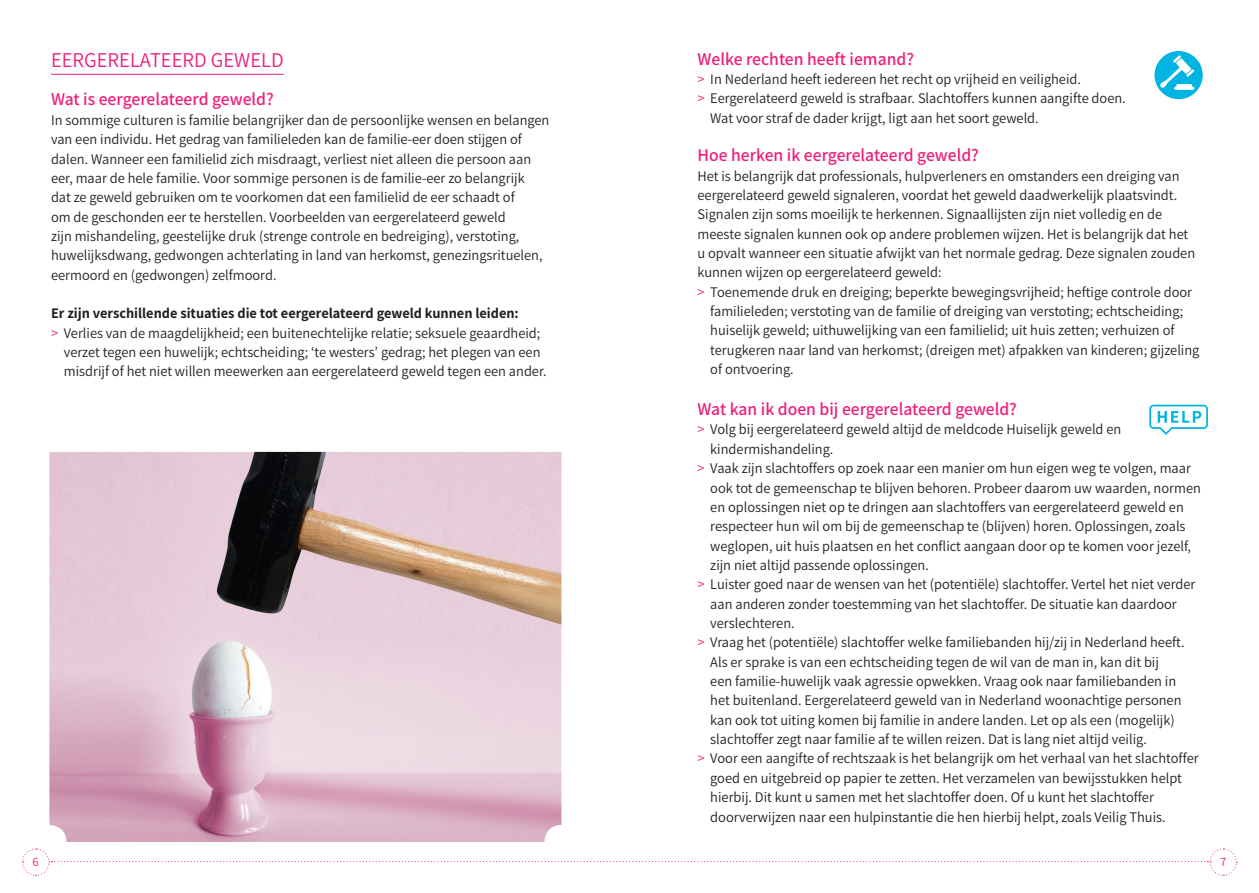
<style>
.page{position:relative;width:1259px;height:893px;background:#fff}
.page>*{position:absolute;margin:0;border:0;box-sizing:border-box;transform-origin:0 0}
.hoofdstukken_kop{font:21px "Assistant";color:#ee1e7b}
.Kopjes{font:600 18px "Assistant";color:#ee1e7b}
.platte_tekst{font:14.7px/19.4px "Assistant";color:#231f20}
.platte_tekst-2{font:700 14.7px "Assistant";color:#231f20}
.t1{font:12.75px "Assistant";color:#ee1e7b}
.s1{color:#ee1e7b}
</style>
<div class="page">
<svg style="left:22px;top:848px;width:1215px;height:28px"></svg>
<hr style="left:51px;top:74px;width:233px;height:1px;background:#ee1e7b">
<img style="left:49px;top:452px;width:512px;height:390px">
<div style="left:1154px;top:51px;width:48px;height:48px;background:#02b4e2;border-radius:50%"></div>
<svg style="left:1158px;top:55px;width:36px;height:35px"></svg>
<svg style="left:1149px;top:405px;width:59px;height:30px"></svg>
<p class="hoofdstukken_kop" style="left:51px;top:45px;width:234px">EERGERELATEERD GEWELD</p>
<p class="Kopjes" style="left:51px;top:87px;width:224px">Wat is eergerelateerd geweld?</p>
<p class="platte_tekst" style="left:51px;top:110px;width:500px">In sommige culturen is familie belangrijker dan de persoonlijke wensen en belangen van een individu. Het gedrag van familieleden kan de familie-eer doen stijgen of dalen. Wanneer een familielid zich misdraagt, verliest niet alleen die persoon aan eer, maar de hele familie. Voor sommige personen is de familie-eer zo belangrijk<br>dat ze geweld gebruiken om te voorkomen dat een familielid de eer schaadt of<br>om de geschonden eer te herstellen. Voorbeelden van eergerelateerd geweld<br>zijn mishandeling, geestelijke druk (strenge controle en bedreiging), verstoting, huwelijksdwang, gedwongen achterlating in land van herkomst, genezingsrituelen, eermoord en (gedwongen) zelfmoord.</p>
<p class="platte_tekst-2" style="left:51px;top:303px;width:469px">Er zijn verschillende situaties die tot eergerelateerd geweld kunnen leiden:</p>
<p class="platte_tekst" style="left:64px;top:322px;width:484px;text-indent:-13px"><span class="s1">&gt;</span> Verlies van de maagdelijkheid; een buitenechtelijke relatie; seksuele geaardheid; verzet tegen een huwelijk; echtscheiding; ‘te westers’ gedrag; het plegen van een misdrijf of het niet willen meewerken aan eergerelateerd geweld tegen een ander.</p>
<p class="Kopjes" style="left:697px;top:46px;width:218px">Welke rechten heeft iemand?</p>
<p class="platte_tekst" style="left:697px;top:69px;width:385px"><span class="s1">&gt;</span> In Nederland heeft iedereen het recht op vrijheid en veiligheid.</p>
<p class="platte_tekst" style="left:697px;top:88px;width:430px"><span class="s1">&gt;</span> Eergerelateerd geweld is strafbaar. Slachtoffers kunnen aangifte doen.</p>
<p class="platte_tekst" style="left:710px;top:107px;width:330px">Wat voor straf de dader krijgt, ligt aan het soort geweld.</p>
<p class="Kopjes" style="left:697px;top:143px;width:283px">Hoe herken ik eergerelateerd geweld?</p>
<p class="platte_tekst" style="left:697px;top:165px;width:499px">Het is belangrijk dat professionals, hulpverleners en omstanders een dreiging van eergerelateerd geweld signaleren, voordat het geweld daadwerkelijk plaatsvindt.<br>Signalen zijn soms moeilijk te herkennen. Signaallijsten zijn niet volledig en de meeste signalen kunnen ook op andere problemen wijzen. Het is belangrijk dat het u opvalt wanneer een situatie afwijkt van het normale gedrag. Deze signalen zouden kunnen wijzen op eergerelateerd geweld:</p>
<p class="platte_tekst" style="left:710px;top:281px;width:490px;text-indent:-13px"><span class="s1">&gt;</span> Toenemende druk en dreiging; beperkte bewegingsvrijheid; heftige controle door familieleden; verstoting van de familie of dreiging van verstoting; echtscheiding; huiselijk geweld; uithuwelijking van een familielid; uit huis zetten; verhuizen of terugkeren naar land van herkomst; (dreigen met) afpakken van kinderen; gijzeling of ontvoering.</p>
<p class="Kopjes" style="left:697px;top:397px;width:321px">Wat kan ik doen bij eergerelateerd geweld?</p>
<p class="platte_tekst" style="left:710px;top:419px;width:412px;text-indent:-13px"><span class="s1">&gt;</span> Volg bij eergerelateerd geweld altijd de meldcode Huiselijk geweld en kindermishandeling.</p>
<p class="platte_tekst" style="left:710px;top:458px;width:492px;text-indent:-13px"><span class="s1">&gt;</span> Vaak zijn slachtoffers op zoek naar een manier om hun eigen weg te volgen, maar ook tot de gemeenschap te blijven behoren. Probeer daarom uw waarden, normen en oplossingen niet op te dringen aan slachtoffers van eergerelateerd geweld en respecteer hun wil om bij de gemeenschap te (blijven) horen. Oplossingen, zoals weglopen, uit huis plaatsen en het conflict aangaan door op te komen voor jezelf, zijn niet altijd passende oplossingen.</p>
<p class="platte_tekst" style="left:710px;top:574px;width:486px;text-indent:-13px"><span class="s1">&gt;</span> Luister goed naar de wensen van het (potentiële) slachtoffer. Vertel het niet verder aan anderen zonder toestemming van het slachtoffer. De situatie kan daardoor verslechteren.</p>
<p class="platte_tekst" style="left:710px;top:632px;width:476px;text-indent:-13px"><span class="s1">&gt;</span> Vraag het (potentiële) slachtoffer welke familiebanden hij/zij in Nederland heeft.<br>Als er sprake is van een echtscheiding tegen de wil van de man in, kan dit bij een familie-huwelijk vaak agressie opwekken. Vraag ook naar familiebanden in het buitenland. Eergerelateerd geweld van in Nederland woonachtige personen kan ook tot uiting komen bij familie in andere landen. Let op als een (mogelijk) slachtoffer zegt naar familie af te willen reizen. Dat is lang niet altijd veilig.</p>
<p class="platte_tekst" style="left:710px;top:748px;width:490px;text-indent:-13px"><span class="s1">&gt;</span> Voor een aangifte of rechtszaak is het belangrijk om het verhaal van het slachtoffer goed en uitgebreid op papier te zetten. Het verzamelen van bewijsstukken helpt hierbij. Dit kunt u samen met het slachtoffer doen. Of u kunt het slachtoffer doorverwijzen naar een hulpinstantie die hen hierbij helpt, zoals Veilig Thuis.</p>
<p class="t1" style="left:33px;top:853px;width:8px">6</p>
<p class="t1" style="left:1220px;top:853px;width:8px">7</p>
</div>
